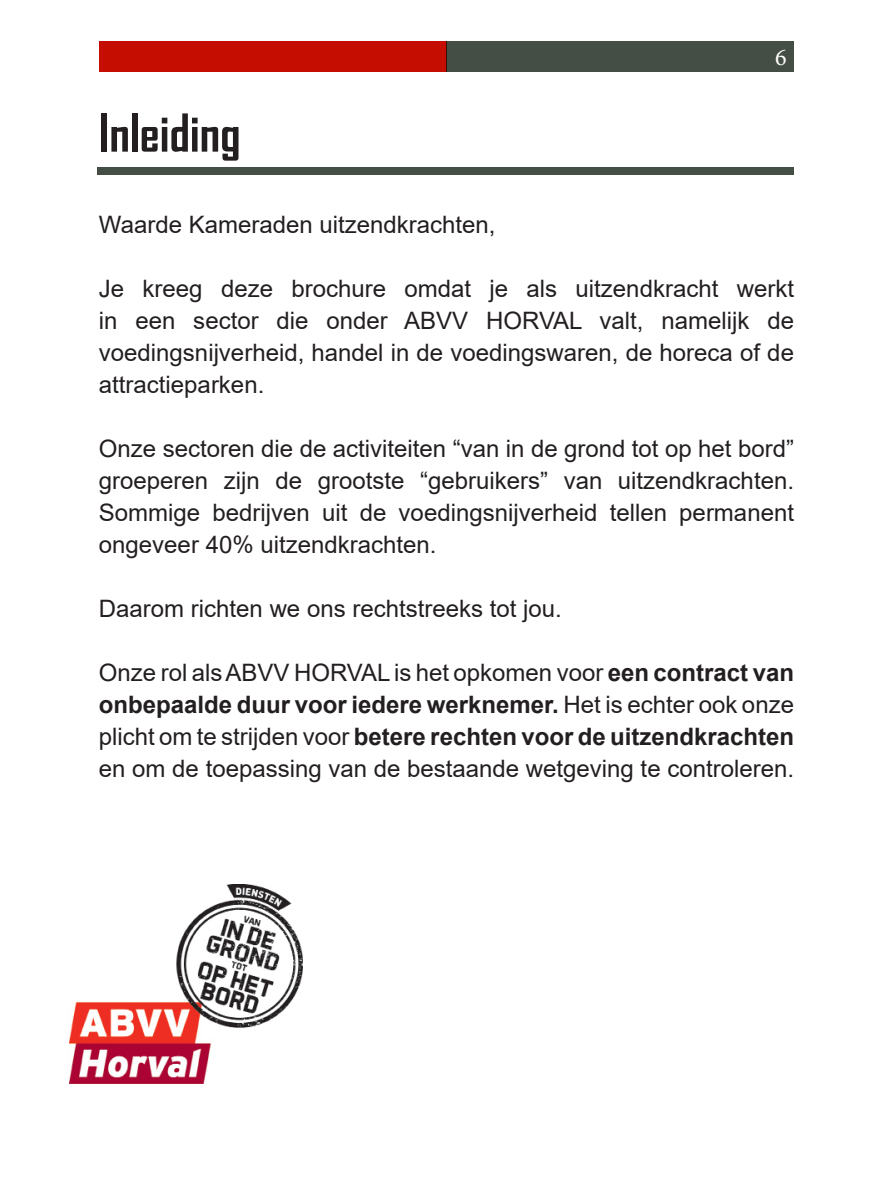
<style>
.page{position:relative;width:893px;height:1191px;background:#fff}
.page>*{position:absolute;margin:0;border:0;box-sizing:border-box;transform-origin:0 0}
.t1{font:700 50.1px "Agency FB";color:#231f20}
.t2{font:24px/32.1px "Arial";color:#231f20;text-align:justify}
.t3{font:24px "Minion Pro";color:#fff}
.s1{font-weight:700}
</style>
<div class="page">
<div style="left:99px;top:42px;width:347px;height:30px;background:#c60d01"></div>
<div style="left:446px;top:42px;width:348px;height:30px;background:#454e45"></div>
<img style="left:69px;top:885px;width:234px;height:198px">
<div style="left:97px;top:167px;width:697px;height:8px;background:#454e45"></div>
<p class="t1" style="left:99px;top:102px;width:143px">Inleiding</p>
<p class="t2" style="left:99px;top:208px;width:398px">Waarde Kameraden uitzendkrachten,</p>
<p class="t3" style="left:775px;top:41px;width:13px">6</p>
<p class="t2" style="left:99px;top:272px;width:697px">Je kreeg deze brochure omdat je als uitzendkracht werkt in een sector die onder ABVV HORVAL valt, namelijk de voedingsnijverheid, handel in de voedingswaren, de horeca of de attractieparken.</p>
<p class="t2" style="left:99px;top:432px;width:697px">Onze sectoren die de activiteiten “van in de grond tot op het bord” groeperen zijn de grootste “gebruikers” van uitzendkrachten.<br>Sommige bedrijven uit de voedingsnijverheid tellen permanent ongeveer 40% uitzendkrachten.</p>
<p class="t2" style="left:99px;top:592px;width:464px">Daarom richten we ons rechtstreeks tot jou.</p>
<p class="t2" style="left:99px;top:656px;width:697px">Onze rol als ABVV HORVAL is het opkomen voor <span class="s1">een contract van onbepaalde duur voor iedere werknemer.</span> Het is echter ook onze plicht om te strijden voor <span class="s1">betere rechten voor de uitzendkrachten </span>en om de toepassing van de bestaande wetgeving te controleren.</p>
</div>
